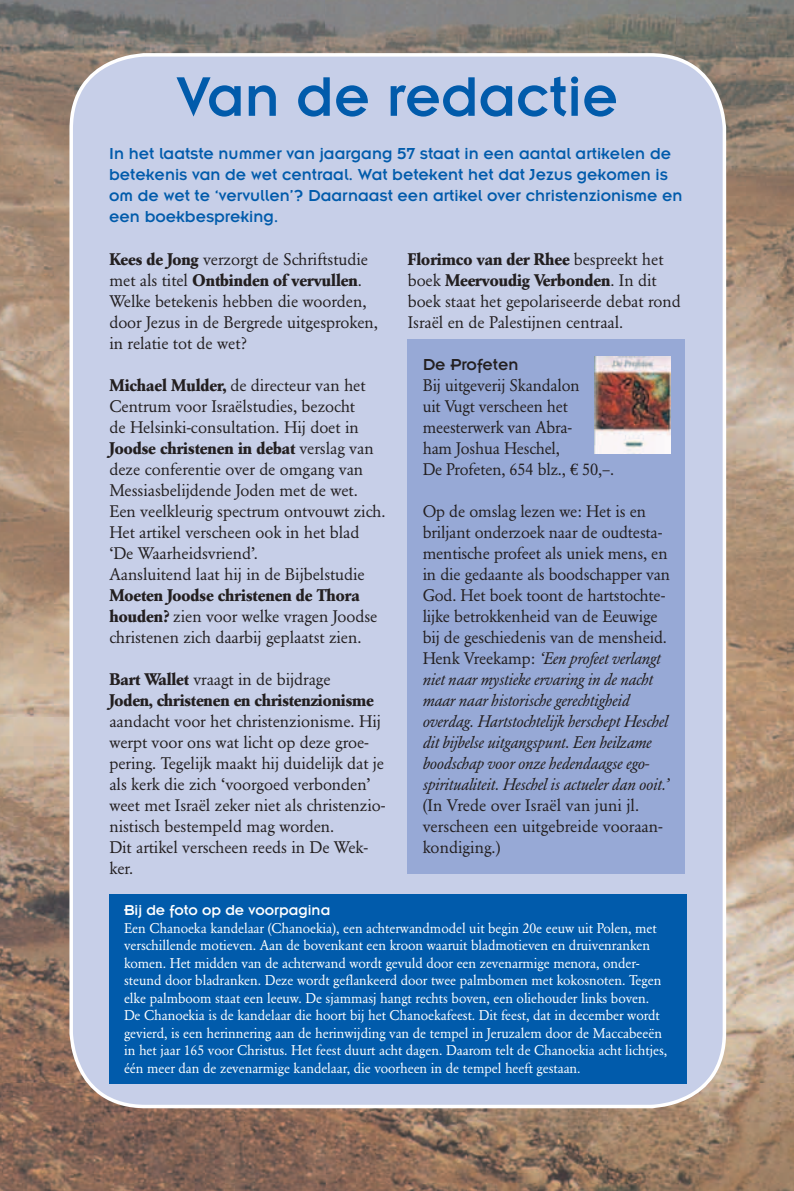
<style>
.page{position:relative;width:794px;height:1191px;background:#fff}
.page>*{position:absolute;margin:0;border:0;box-sizing:border-box;transform-origin:0 0}
.t1{font:61.25px "Insignia";color:#015bab}
.t2{font:17.5px/21px "Insignia";color:#015bab}
.t3{font:17.5px "Insignia";color:#231f20}
.t4{font:16.62px/21px "Garamond BE";letter-spacing:-.005em;color:#231f20}
.t5{font:italic 16.62px/21px "Garamond BE";letter-spacing:-.01em;color:#231f20}
.t6{font:700 16.62px/21px "Garamond BE";letter-spacing:-.005em;color:#231f20}
.t7{font:15.75px "Insignia";color:#fff}
.t8{font:14px/17.5px "Garamond BE";letter-spacing:-.005em;color:#fff}
.s1{font-weight:700}
.s2{font-weight:400}
.s3{font-family:"Euro Serif"}
.s4{font-style:normal}
</style>
<div class="page">
<img style="left:0;top:0;width:794px;height:1191px">
<div style="left:69px;top:53px;width:657px;height:1055px;background:#c7cfe8"></div>
<div style="left:109px;top:894px;width:577px;height:189px;background:#015bab"></div>
<div style="left:408px;top:339px;width:277px;height:534px;background:#97a9d6"></div>
<img style="left:594px;top:356px;width:76px;height:97px">
<h1 class="t1" style="left:176px;top:77px;width:443px">Van de redactie</h1>
<p class="t2" style="left:109px;top:145px;width:575px">In het laatste nummer van jaargang 57 staat in een aantal artikelen de betekenis van de wet centraal. Wat betekent het dat Jezus gekomen is om de wet te ‘vervullen’? Daarnaast een artikel over christenzionisme en een boekbespreking.</p>
<p class="t4" style="left:109px;top:250px;width:270px"><span class="s1">Kees de Jong</span> verzorgt de Schriftstudie met als titel <span class="s1">Ontbinden of vervullen</span>.<br>Welke betekenis hebben die woorden, door Jezus in de Bergrede uitgesproken, in relatie tot de wet?</p>
<p class="t4" style="left:109px;top:376px;width:278px"><span class="s1">Michael Mulder,</span> de directeur van het Centrum voor Israëlstudies, bezocht<br>de Helsinki-consultation. Hij doet in <span class="s1">Joodse christenen in debat</span> verslag van deze conferentie over de omgang van Messiasbelijdende Joden met de wet.<br>Een veelkleurig spectrum ontvouwt zich.<br>Het artikel verscheen ook in het blad ‘De Waarheidsvriend’.<br>Aansluitend laat hij in de Bijbelstudie</p>
<p class="t4" style="left:109px;top:586px;width:269px"><span class="s1">Moeten Joodse christenen de Thora houden?</span> zien voor welke vragen Joodse christenen zich daarbij geplaatst zien.</p>
<p class="t6" style="left:109px;top:670px;width:266px">Bart Wallet <span class="s2">vraagt in de bijdrage<br></span>Joden, christenen en christenzionisme</p>
<p class="t4" style="left:109px;top:712px;width:277px">aandacht voor het christenzionisme. Hij werpt voor ons wat licht op deze groe&shy;pering. Tegelijk maakt hij duidelijk dat je als kerk die zich ‘voorgoed verbonden’ weet met Israël zeker niet als christenzio&shy;nistisch bestempeld mag worden.<br>Dit artikel verscheen reeds in De Wek&shy;ker.</p>
<p class="t4" style="left:408px;top:250px;width:274px"><span class="s1">Florimco van der Rhee</span> bespreekt het boek <span class="s1">Meervoudig Verbonden</span>. In dit boek staat het gepolariseerde debat rond Israël en de Palestijnen centraal.</p>
<p class="t3" style="left:423px;top:358px;width:97px">De Profeten</p>
<p class="t4" style="left:423px;top:376px;width:193px">Bij uitgeverij Skandalon<br>uit Vugt verscheen het meesterwerk van Abra-<br>ham Joshua Heschel,<br>De Profeten, 654 blz., <span class="s3">€</span> 50,–.</p>
<p class="t5" style="left:423px;top:502px;width:249px"><span class="s4">Op de omslag lezen we: Het is en briljant onderzoek naar de oudtesta&shy;mentische profeet als uniek mens, en in die gedaante als boodschapper van God. Het boek toont de hartstochte&shy;lijke betrokkenheid van de Eeuwige bij de geschiedenis van de mensheid.<br>Henk Vreekamp:</span> ‘Een profeet verlangt niet naar mystieke ervaring in de nacht maar naar histo rische gerechtigheid overdag. Hartstochtelijk herschept Heschel dit bijbelse uitgangspunt. Een heilzame boodschap voor onze hedendaagse ego&shy;spiritualiteit. Heschel is actueler dan ooit.’</p>
<p class="t4" style="left:423px;top:796px;width:241px">(In Vrede over Israël van juni jl. verscheen een uitgebreide vooraan&shy;kondiging.)</p>
<p class="t7" style="left:124px;top:905px;width:208px">Bij de foto op de voorpagina</p>
<p class="t8" style="left:124px;top:920px;width:545px">Een Chanoeka kandelaar (Chanoekia), een achterwandmodel uit begin 20e eeuw uit Polen, met verschillende motieven. Aan de bovenkant een kroon waaruit bladmotieven en druivenranken komen. Het midden van de achterwand wordt gevuld door een zevenarmige menora, onder&shy;steund door bladranken. Deze wordt geflankeerd door twee palmbomen met kokosnoten. Tegen elke palmboom staat een leeuw. De sjammasj hangt rechts boven, een oliehouder links boven.<br>De Chanoekia is de kandelaar die hoort bij het Chanoekafeest. Dit feest, dat in december wordt gevierd, is een herinnering aan de herinwijding van de tempel in Jeruzalem door de Maccabeeën in het jaar 165 voor Christus. Het feest duurt acht dagen. Daarom telt de Chanoekia acht lichtjes, één meer dan de zevenarmige kandelaar, die voorheen in de tempel heeft gestaan.</p>
</div>
